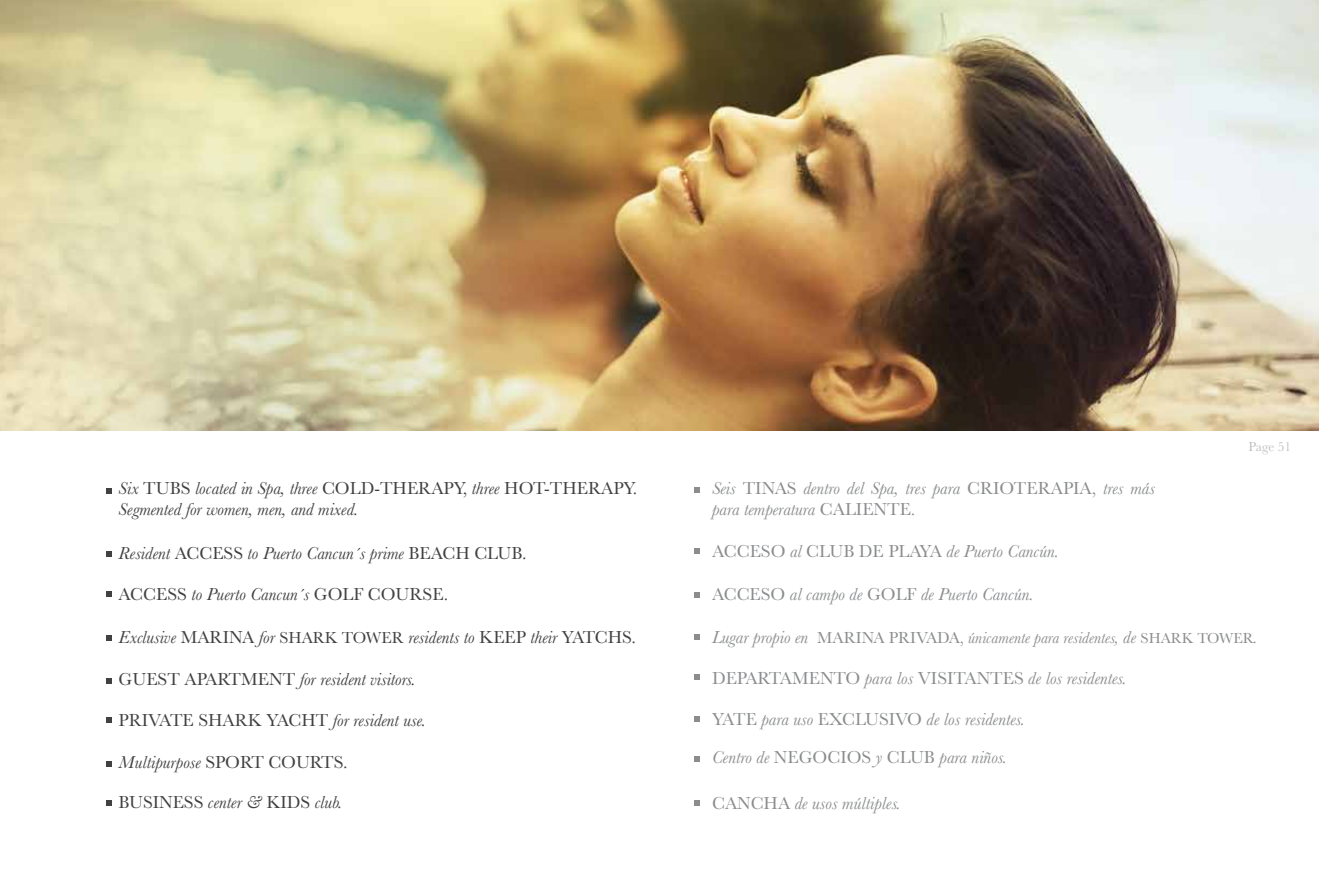
<style>
.page{position:relative;width:1319px;height:893px;background:#fff}
.page>*{position:absolute;margin:0;border:0;box-sizing:border-box;transform-origin:0 0}
.t1{font:italic 18px/21px "Baskerville";color:#414042}
.t2{font:italic 18px/21px "Baskerville";color:#8a8c8e}
.t3{font:18px "Baskerville";color:#414042}
.t4{font:18px "Baskerville";color:#8a8c8e}
.t5{font:italic 16.5px "Baskerville";color:#8a8c8e}
.t6{font:13.5px "Baskerville";color:#bcbec0}
.s1{font-style:normal}
.s2{font-style:italic}
.s3{font-style:normal;font-size:16.5px}
.s4{font-size:18px}
.s5{font-style:normal;font-size:15px}
</style>
<div class="page">
<svg style="left:106px;top:488px;width:6px;height:6px"></svg>
<svg style="left:694px;top:487px;width:5px;height:5px"></svg>
<svg style="left:106px;top:551px;width:6px;height:5px"></svg>
<svg style="left:694px;top:549px;width:5px;height:5px"></svg>
<svg style="left:106px;top:592px;width:6px;height:5px"></svg>
<svg style="left:106px;top:717px;width:6px;height:5px"></svg>
<svg style="left:694px;top:592px;width:5px;height:5px"></svg>
<svg style="left:694px;top:716px;width:5px;height:6px"></svg>
<svg style="left:106px;top:678px;width:6px;height:5px"></svg>
<svg style="left:694px;top:675px;width:5px;height:5px"></svg>
<svg style="left:694px;top:756px;width:5px;height:5px"></svg>
<svg style="left:106px;top:635px;width:6px;height:5px"></svg>
<svg style="left:694px;top:635px;width:5px;height:5px"></svg>
<svg style="left:107px;top:761px;width:5px;height:6px"></svg>
<svg style="left:694px;top:800px;width:5px;height:5px"></svg>
<svg style="left:106px;top:801px;width:6px;height:5px"></svg>
<img style="left:0;top:0;width:1318px;height:431px">
<p class="t1" style="left:119px;top:478px;width:520px">Six <span class="s1">TUBS</span> located in Spa, three <span class="s1">COLD-THERAPY,</span> three <span class="s1">HOT-THERAPY.<br></span>Segmented for women, men, and mixed.</p>
<p class="t2" style="left:712px;top:478px;width:444px">Seis <span class="s1">TINAS</span> dentro del Spa, tres para <span class="s1">CRIOTERAPIA,</span> tres más para temperatura <span class="s1">CALIENTE.</span></p>
<p class="t1" style="left:119px;top:542px;width:409px">Resident <span class="s1">ACCESS</span> to Puerto Cancun´s prime <span class="s1">BEACH CLUB.</span></p>
<p class="t4" style="left:712px;top:540px;width:348px">ACCESO <span class="s2">al</span> CLUB DE PLAYA <span class="s2">de Puerto Cancún.</span></p>
<p class="t3" style="left:119px;top:583px;width:331px">ACCESS <span class="s2">to Puerto Cancun´s</span> GOLF COURSE.</p>
<p class="t2" style="left:712px;top:584px;width:323px"><span class="s1">ACCESO</span> al campo de <span class="s1">GOLF</span> de Puerto Cancún.</p>
<p class="t6" style="left:1248px;top:438px;width:44px">Page 51</p>
<p class="t1" style="left:119px;top:627px;width:519px">Exclusive <span class="s1">MARINA</span> for <span class="s3">SHARK TOWER</span> residents to <span class="s1">KEEP</span> their <span class="s1">YATCHS.</span></p>
<p class="t5" style="left:712px;top:627px;width:547px"><span class="s4">Lugar propio en</span> <span class="s1">MARINA PRIVADA,</span> únicamente para residentes, <span class="s4">de</span> <span class="s5">SHARK TOWER</span>.</p>
<p class="t1" style="left:119px;top:669px;width:299px"><span class="s1">GUEST APARTMENT</span> for resident visitors.</p>
<p class="t2" style="left:712px;top:668px;width:416px"><span class="s1">DEPARTAMENTO</span> para los <span class="s1">VISITANTES</span> de los residentes.</p>
<p class="t3" style="left:119px;top:708px;width:309px">PRIVATE SHARK YACHT <span class="s2">for resident use.</span></p>
<p class="t2" style="left:712px;top:709px;width:314px"><span class="s1">YATE</span> para uso <span class="s1">EXCLUSIVO</span> de los residentes.</p>
<p class="t1" style="left:119px;top:752px;width:230px">Multipurpose <span class="s1">SPORT COURTS.</span></p>
<p class="t2" style="left:712px;top:793px;width:190px"><span class="s1">CANCHA</span> de usos múltiples.</p>
<p class="t2" style="left:712px;top:746px;width:296px">Centro de <span class="s1">NEGOCIOS</span> y <span class="s1">CLUB</span> para niños.</p>
<p class="t3" style="left:119px;top:791px;width:225px">BUSINESS <span class="s2">center &amp;</span> KIDS <span class="s2">club.</span></p>
</div>
